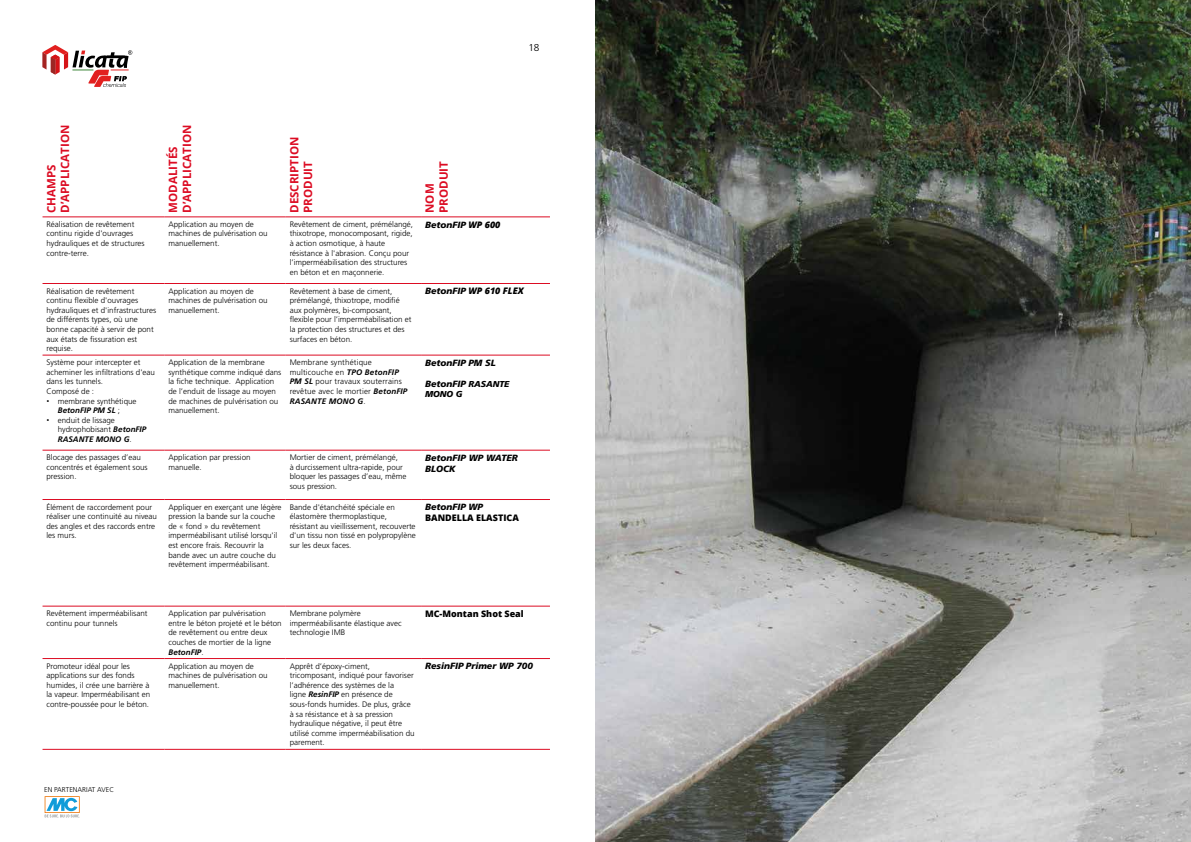
<style>
.page{position:relative;width:1191px;height:842px;background:#fff}
.page>*{position:absolute;margin:0;border:0;box-sizing:border-box;transform-origin:0 0}
.t1{font:700 11.5px/13.8px "Open Sans";color:#dc0c23}
.t2{font:300 10px "Frutiger LT Std";color:#000}
.t3{font:italic 900 9px/10.8px "Frutiger LT Std";color:#000}
.t4{font:800 9px "Open Sans";color:#000}
.t5{font:italic 800 9px "Open Sans";color:#000}
.t6{font:italic 900 8.6px "Frutiger LT Std";color:#000}
.t7{font:300 8px/9.6px "Frutiger LT Std";color:#000}
.t8{font:300 8px/9.6px "Frutiger LT Std";letter-spacing:.02em;color:#000}
.t9{font:300 7px "Frutiger LT Std";color:#000}
.s1{font-family:"Open Sans";font-weight:800}
.s2{font-family:"Frutiger LT Std";font-weight:900}
.s3{font-family:"Open Sans";font-weight:400}
.s4{font-weight:700;font-style:italic}
.s5{font-size:8.6px}
</style>
<div class="page">
<svg style="left:42px;top:45px;width:90px;height:42px"></svg>
<img style="left:595px;top:0;width:596px;height:842px">
<hr style="left:43px;top:450px;width:121px;height:1px;background:#dc0c23">
<hr style="left:164px;top:450px;width:122px;height:1px;background:#dc0c23">
<hr style="left:286px;top:450px;width:135px;height:1px;background:#dc0c23">
<hr style="left:421px;top:450px;width:129px;height:1px;background:#dc0c23">
<hr style="left:43px;top:499px;width:121px;height:1px;background:#dc0c23">
<hr style="left:164px;top:499px;width:122px;height:1px;background:#dc0c23">
<hr style="left:286px;top:499px;width:135px;height:1px;background:#dc0c23">
<hr style="left:421px;top:499px;width:129px;height:1px;background:#dc0c23">
<hr style="left:43px;top:606px;width:121px;height:1px;background:#dc0c23">
<hr style="left:164px;top:606px;width:122px;height:1px;background:#dc0c23">
<hr style="left:286px;top:606px;width:135px;height:1px;background:#dc0c23">
<hr style="left:421px;top:606px;width:129px;height:1px;background:#dc0c23">
<hr style="left:43px;top:658px;width:121px;height:1px;background:#dc0c23">
<hr style="left:164px;top:658px;width:122px;height:1px;background:#dc0c23">
<hr style="left:286px;top:658px;width:135px;height:1px;background:#dc0c23">
<hr style="left:421px;top:658px;width:129px;height:1px;background:#dc0c23">
<hr style="left:43px;top:749px;width:121px;height:1px;background:#dc0c23">
<hr style="left:164px;top:749px;width:122px;height:1px;background:#dc0c23">
<hr style="left:286px;top:749px;width:135px;height:1px;background:#dc0c23">
<hr style="left:421px;top:749px;width:129px;height:1px;background:#dc0c23">
<hr style="left:43px;top:355px;width:121px;height:1px;background:#dc0c23">
<hr style="left:164px;top:355px;width:122px;height:1px;background:#dc0c23">
<hr style="left:286px;top:355px;width:135px;height:1px;background:#dc0c23">
<hr style="left:421px;top:355px;width:129px;height:1px;background:#dc0c23">
<hr style="left:43px;top:216px;width:121px;height:1px;background:#dc0c23">
<hr style="left:164px;top:216px;width:122px;height:1px;background:#dc0c23">
<hr style="left:286px;top:216px;width:135px;height:1px;background:#dc0c23">
<hr style="left:421px;top:216px;width:129px;height:1px;background:#dc0c23">
<hr style="left:43px;top:283px;width:121px;height:1px;background:#dc0c23">
<hr style="left:164px;top:283px;width:122px;height:1px;background:#dc0c23">
<hr style="left:286px;top:283px;width:135px;height:1px;background:#dc0c23">
<hr style="left:421px;top:283px;width:129px;height:1px;background:#dc0c23">
<svg style="left:45px;top:796px;width:35px;height:21px"></svg>
<h1 class="t1" style="left:44px;top:213px;width:89px;rotate:-90deg">CHAMPS<br>D’APPLICATION</h1>
<h1 class="t1" style="left:166px;top:213px;width:89px;rotate:-90deg">MODALITÉS<br>D’APPLICATION</h1>
<h1 class="t1" style="left:287px;top:213px;width:78px;rotate:-90deg">DESCRIPTION<br>PRODUIT</h1>
<h1 class="t1" style="left:422px;top:213px;width:53px;rotate:-90deg">NOM<br>PRODUIT</h1>
<p class="t2" style="left:528px;top:42px;width:13px">18</p>
<p class="t7" style="left:47px;top:219px;width:100px">Réalisation de revêtement continu rigide d'ouvrages hydrauliques et de structures contre-terre.</p>
<p class="t7" style="left:168px;top:219px;width:101px">Application au moyen de machines de pulvérisation ou manuellement.</p>
<p class="t7" style="left:290px;top:219px;width:125px">Revêtement de ciment, prémélangé, thixotrope, monocomposant, rigide, à action osmotique, à haute résistance à l'abrasion. Conçu pour l’imperméabilisation des structures en béton et en maçonnerie.</p>
<p class="t3" style="left:425px;top:219px;width:77px">BetonFIP <span class="s1">WP 600</span></p>
<p class="t7" style="left:47px;top:286px;width:111px">Réalisation de revêtement continu flexible d'ouvrages hydrauliques et d'infrastructures de différents types, où une bonne capacité à servir de pont aux états de fissuration est requise.</p>
<p class="t7" style="left:168px;top:286px;width:101px">Application au moyen de machines de pulvérisation ou manuellement.</p>
<p class="t7" style="left:290px;top:286px;width:123px">Revêtement à base de ciment, prémélangé, thixotrope, modifié aux polymères, bi-composant, flexible pour l’imperméabilisation et la protection des structures et des surfaces en béton.</p>
<p class="t5" style="left:425px;top:284px;width:100px"><span class="s2">BetonFIP</span> WP 610 FLEX</p>
<p class="t7" style="left:47px;top:358px;width:110px">Système pour intercepter et acheminer les infiltrations d'eau dans les tunnels.<br>Composé de :</p>
<p class="t7" style="left:58px;top:396px;width:80px;text-indent:-11px"><span class="s3">•</span> membrane synthétique<br><span class="s4">BetonFIP PM SL</span> ;</p>
<p class="t7" style="left:58px;top:415px;width:90px;text-indent:-11px"><span class="s3">•</span> enduit de lissage hydrophobisant <span class="s4">BetonFIP<br>RASANTE MONO G</span>.</p>
<p class="t7" style="left:168px;top:358px;width:114px">Application de la membrane synthétique comme indiqué dans la fiche technique. Application de l’enduit de lissage au moyen de machines de pulvérisation ou manuellement.</p>
<p class="t8" style="left:290px;top:358px;width:119px">Membrane synthétique multicouche en <span class="s4">TPO BetonFIP<br>PM SL</span> pour travaux souterrains revêtue avec le mortier <span class="s4">BetonFIP<br>RASANTE MONO G</span>.</p>
<p class="t3" style="left:425px;top:357px;width:72px">BetonFIP PM SL</p>
<p class="t3" style="left:425px;top:379px;width:86px">BetonFIP <span class="s5">RASANTE</span></p>
<p class="t6" style="left:425px;top:389px;width:39px">MONO G</p>
<p class="t7" style="left:47px;top:453px;width:103px">Blocage des passages d’eau concentrés et également sous pression.</p>
<p class="t7" style="left:168px;top:453px;width:84px">Application par pression manuelle.</p>
<p class="t7" style="left:290px;top:453px;width:118px">Mortier de ciment, prémélangé,<br>à durcissement ultra-rapide, pour bloquer les passages d’eau, même sous pression.</p>
<p class="t3" style="left:425px;top:452px;width:94px">BetonFIP WP WATER<br>BLOCK</p>
<p class="t7" style="left:47px;top:502px;width:112px">Élément de raccordement pour réaliser une continuité au niveau des angles et des raccords entre les murs.</p>
<p class="t7" style="left:168px;top:502px;width:115px">Appliquer en exerçant une légère pression la bande sur la couche de « fond » du revêtement imperméabilisant utilisé lorsqu'il est encore frais. Recouvrir la bande avec un autre couche du revêtement imperméabilisant.</p>
<p class="t7" style="left:290px;top:502px;width:128px">Bande d'étanchéité spéciale en élastomère thermoplastique, résistant au vieillissement, recouverte d'un tissu non tissé en polypropylène sur les deux faces.</p>
<p class="t3" style="left:425px;top:502px;width:59px">BetonFIP WP</p>
<p class="t4" style="left:425px;top:511px;width:95px">BANDELLA ELASTICA</p>
<p class="t7" style="left:47px;top:609px;width:102px">Revêtement imperméabilisant continu pour tunnels</p>
<p class="t7" style="left:168px;top:609px;width:115px">Application par pulvérisation entre le béton projeté et le béton de revêtement ou entre deux couches de mortier de la ligne<br><span class="s4">BetonFIP</span>.</p>
<p class="t7" style="left:290px;top:609px;width:113px">Membrane polymère imperméabilisante élastique avec technologie IMB</p>
<p class="t4" style="left:425px;top:607px;width:100px">MC-Montan Shot Seal</p>
<p class="t7" style="left:47px;top:661px;width:105px">Promoteur idéal pour les applications sur des fonds humides, il crée une barrière à la vapeur. Imperméabilisant en contre-poussée pour le béton.</p>
<p class="t7" style="left:168px;top:661px;width:101px">Application au moyen de machines de pulvérisation ou manuellement.</p>
<p class="t7" style="left:290px;top:661px;width:126px">Apprêt d’époxy-ciment, tricomposant, indiqué pour favoriser l’adhérence des systèmes de la<br>ligne <span class="s4">ResinFIP</span> en présence de sous-fonds humides. De plus, grâce à sa résistance et à sa pression hydraulique négative, il peut être utilisé comme imperméabilisation du parement.</p>
<p class="t3" style="left:425px;top:661px;width:109px">ResinFIP Primer WP 700</p>
<p class="t9" style="left:44px;top:785px;width:71px">EN PARTENARIAT AVEC</p>
</div>
